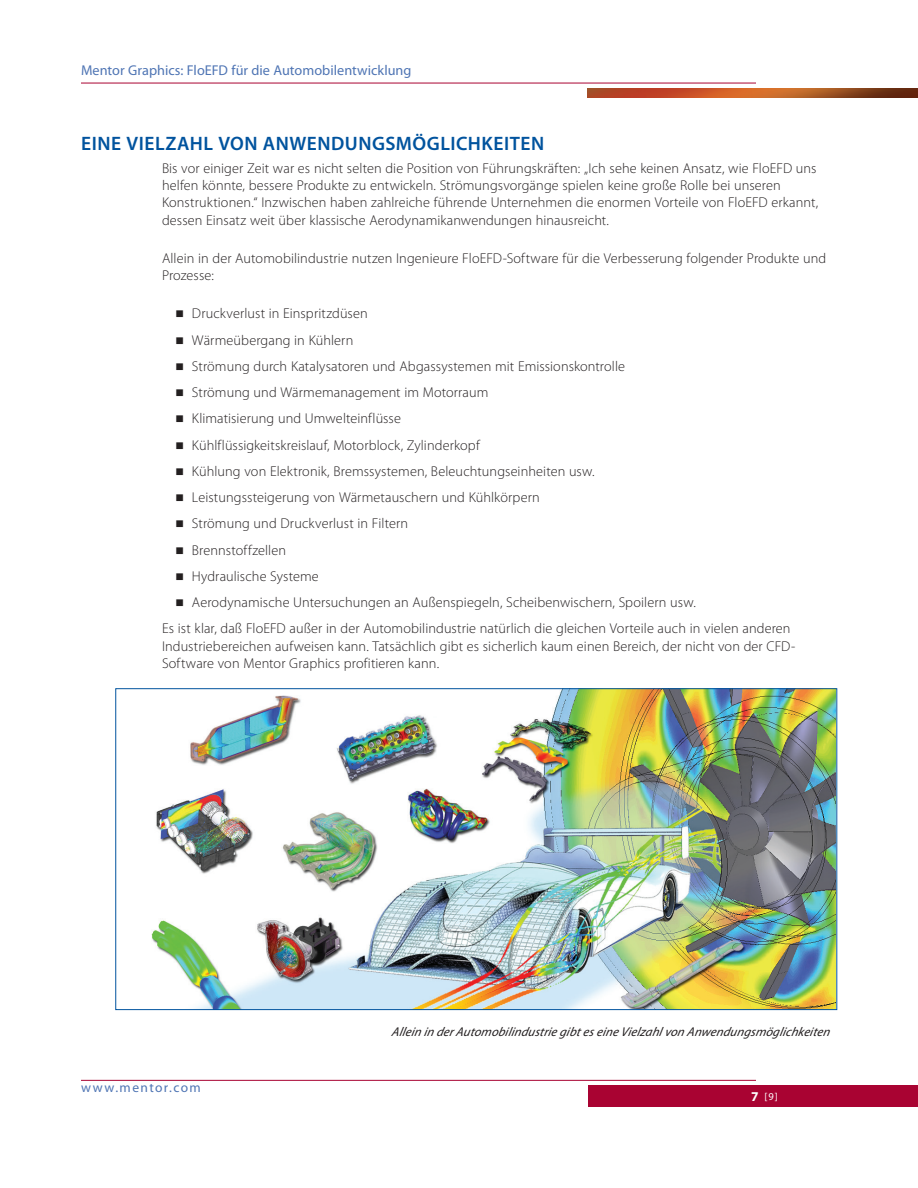
<style>
.page{position:relative;width:918px;height:1188px;background:#fff}
.page>*{position:absolute;margin:0;border:0;box-sizing:border-box;transform-origin:0 0}
.t1{font:600 19.5px "Myriad Pro";letter-spacing:.03em;color:#01539e}
.t2{font:300 14.25px/17.2px "Myriad Pro";letter-spacing:.005em;color:#231f20}
.t3{font:14.25px "Myriad Pro";letter-spacing:.005em;color:#4f75b4}
.t4{font:13.5px "Myriad Pro";color:#4f75b4}
.t5{font:italic 12.75px "Myriad Pro";color:#231f20}
.t6{font:10.5px "Myriad Pro";color:#fff}
.s1{font-family:"Courier Std";font-weight:400}
.s2{font-weight:700;font-size:13.5px}
</style>
<div class="page">
<div style="left:588px;top:1085px;width:330px;height:22px;background:#a90332"></div>
<hr style="left:81px;top:1080px;width:675px;height:1px;background:#a90332">
<hr style="left:81px;top:83px;width:675px;height:1px;background:#a90332">
<img style="left:587px;top:88px;width:331px;height:10px">
<img style="left:151px;top:690px;width:684px;height:318px">
<p class="t3" style="left:81px;top:61px;width:332px">Mentor Graphics: FloEFD für die Automobilentwicklung</p>
<h1 class="t1" style="left:81px;top:131px;width:465px">EINE VIELZAHL VON ANWENDUNGSMÖGLICHKEITEN</h1>
<p class="t2" style="left:162px;top:159px;width:658px">Bis vor einiger Zeit war es nicht selten die Position von Führungskräften: „Ich sehe keinen Ansatz, wie FloEFD uns helfen könnte, bessere Produkte zu entwickeln. Strömungsvorgänge spielen keine große Rolle bei unseren Konstruktionen.“ Inzwischen haben zahlreiche führende Unternehmen die enormen Vorteile von FloEFD erkannt, dessen Einsatz weit über klassische Aerodynamikanwendungen hinausreicht.</p>
<p class="t2" style="left:162px;top:249px;width:666px">Allein in der Automobilindustrie nutzen Ingenieure FloEFD-Software für die Verbesserung folgender Produkte und<br>Prozesse:</p>
<p class="t2" style="left:175px;top:305px;width:194px"><span class="s1">■</span> Druckverlust in Einspritzdüsen</p>
<p class="t2" style="left:175px;top:331px;width:179px"><span class="s1">■</span> Wärmeübergang in Kühlern</p>
<p class="t2" style="left:175px;top:357px;width:451px"><span class="s1">■</span> Strömung durch Katalysatoren und Abgassystemen mit Emissionskontrolle</p>
<p class="t2" style="left:175px;top:384px;width:315px"><span class="s1">■</span> Strömung und Wärmemanagement im Motorraum</p>
<p class="t2" style="left:175px;top:410px;width:227px"><span class="s1">■</span> Klimatisierung und Umwelteinflüsse</p>
<p class="t2" style="left:175px;top:436px;width:306px"><span class="s1">■</span> Kühlflüssigkeitskreislauf, Motorblock, Zylinderkopf</p>
<p class="t2" style="left:175px;top:462px;width:421px"><span class="s1">■</span> Kühlung von Elektronik, Bremssystemen, Beleuchtungseinheiten usw.</p>
<p class="t2" style="left:175px;top:489px;width:366px"><span class="s1">■</span> Leistungssteigerung von Wärmetauschern und Kühlkörpern</p>
<p class="t2" style="left:175px;top:515px;width:234px"><span class="s1">■</span> Strömung und Druckverlust in Filtern</p>
<p class="t2" style="left:175px;top:541px;width:112px"><span class="s1">■</span> Brennstoffzellen</p>
<p class="t2" style="left:175px;top:567px;width:145px"><span class="s1">■</span> Hydraulische Systeme</p>
<p class="t2" style="left:162px;top:589px;width:630px;line-height:26.2px;text-indent:13px"><span class="s1">■</span> Aerodynamische Untersuchungen an Außenspiegeln, Scheibenwischern, Spoilern usw.<br>Es ist klar, daß FloEFD außer in der Automobilindustrie natürlich die gleichen Vorteile auch in vielen anderen</p>
<p class="t2" style="left:162px;top:637px;width:635px">Industriebereichen aufweisen kann. Tatsächlich gibt es sicherlich kaum einen Bereich, der nicht von der CFD-<br>Software von Mentor Graphics profitieren kann.</p>
<p class="t4" style="left:81px;top:1079px;width:121px">www.mentor.com</p>
<p class="t5" style="left:392px;top:1024px;width:443px">Allein in derAutomobilindustrie gibteseine Vielzahlvon Anwendungsmöglichkeiten</p>
<p class="t6" style="left:751px;top:1090px;width:28px"><span class="s2">7</span> [9]</p>
</div>
